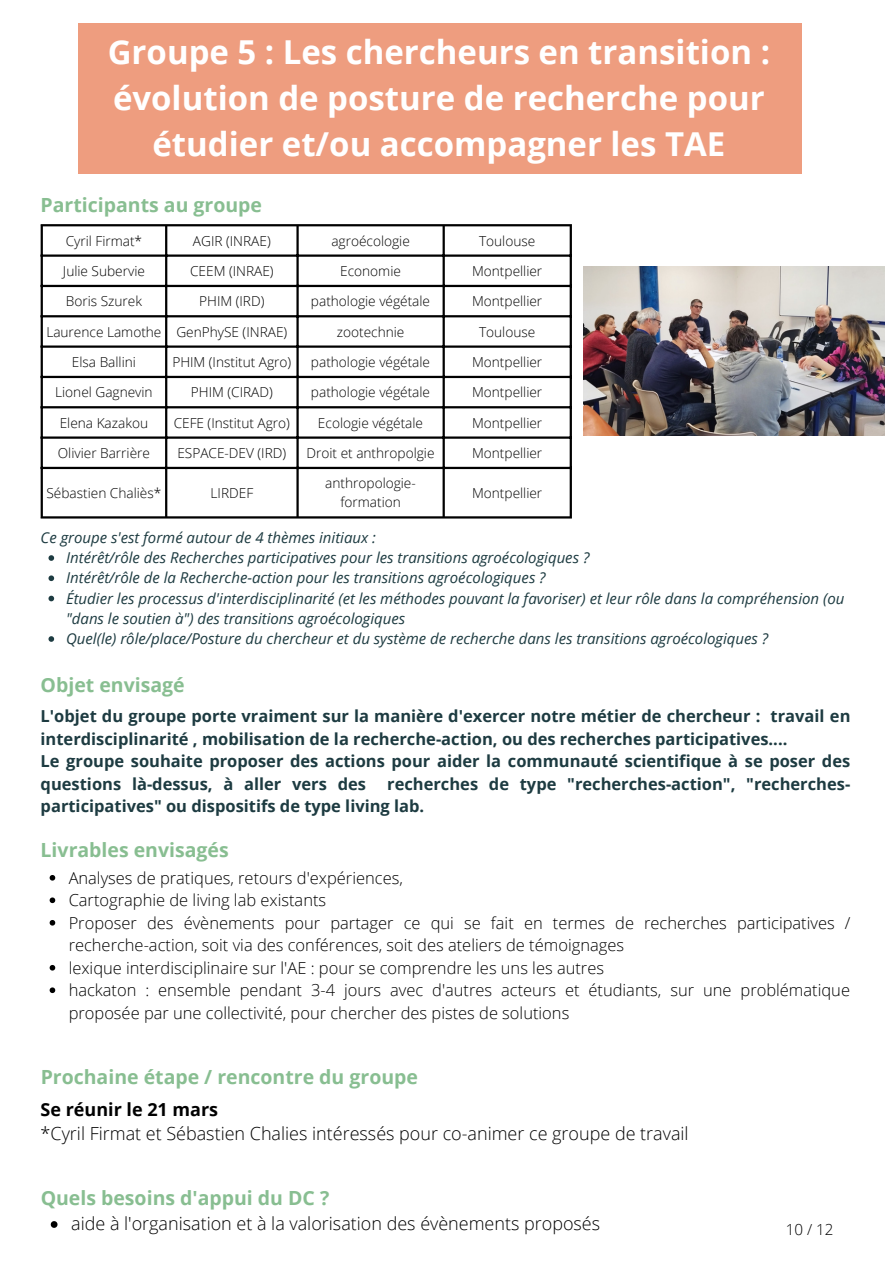
<style>
.page{position:relative;width:893px;height:1264px;background:#fff}
.page>*{position:absolute;margin:0;border:0;box-sizing:border-box;transform-origin:0 0}
.t1{font:700 33px/46px "Open Sans";color:#fff;text-align:center}
.t2{font:700 19.5px "Open Sans";color:#88be91}
.t3{font:300 18px "Open Sans";color:#000}
.t4{font:700 18px "Open Sans";color:#000}
.t5{font:300 16.5px/22.5px "Open Sans";color:#000}
.t6{font:700 16.5px/22.5px "Open Sans";color:#1d3b41}
.t7{font:300 15.15px "Open Sans";color:#000}
.t8{font:italic 15px/20.2px "Open Sans";color:#1d3b41}
.t9{font:300 13.65px/19px "Open Sans";color:#000;text-align:center}
</style>
<div class="page">
<div style="left:78px;top:24px;width:723px;height:149px;background:#ee9d7f"></div>
<img style="left:584px;top:267px;width:300px;height:168px">
<hr style="left:41px;top:226px;width:2px;height:290px;background:#000">
<hr style="left:165px;top:226px;width:2px;height:290px;background:#000">
<hr style="left:296px;top:226px;width:3px;height:290px;background:#000">
<hr style="left:442px;top:226px;width:3px;height:290px;background:#000">
<hr style="left:569px;top:226px;width:3px;height:290px;background:#000">
<hr style="left:41px;top:224px;width:531px;height:2px;background:#000">
<hr style="left:41px;top:254px;width:531px;height:3px;background:#000">
<hr style="left:41px;top:285px;width:531px;height:2px;background:#000">
<hr style="left:41px;top:315px;width:531px;height:2px;background:#000">
<hr style="left:41px;top:345px;width:531px;height:3px;background:#000">
<hr style="left:41px;top:376px;width:531px;height:2px;background:#000">
<hr style="left:41px;top:406px;width:531px;height:2px;background:#000">
<hr style="left:41px;top:436px;width:531px;height:3px;background:#000">
<hr style="left:41px;top:467px;width:531px;height:2px;background:#000">
<hr style="left:41px;top:516px;width:531px;height:2px;background:#000">
<svg style="left:50px;top:875px;width:5px;height:5px"></svg>
<svg style="left:50px;top:897px;width:5px;height:6px"></svg>
<svg style="left:50px;top:920px;width:5px;height:5px"></svg>
<svg style="left:50px;top:965px;width:5px;height:5px"></svg>
<svg style="left:50px;top:987px;width:5px;height:6px"></svg>
<svg style="left:51px;top:1221px;width:6px;height:6px"></svg>
<svg style="left:48px;top:555px;width:6px;height:6px"></svg>
<svg style="left:48px;top:575px;width:6px;height:6px"></svg>
<svg style="left:48px;top:595px;width:6px;height:6px"></svg>
<svg style="left:48px;top:636px;width:6px;height:6px"></svg>
<h1 class="t1" style="left:108px;top:28px;width:663px">Groupe 5 : Les chercheurs en transition : évolution de posture de recherche pour étudier et/ou accompagner les TAE</h1>
<h2 class="t2" style="left:41px;top:191px;width:223px">Participants au groupe</h2>
<p class="t9" style="left:66px;top:231px;width:78px">Cyril Firmat*</p>
<p class="t9" style="left:193px;top:231px;width:79px">AGIR (INRAE)</p>
<p class="t9" style="left:331px;top:231px;width:80px">agroécologie</p>
<p class="t9" style="left:479px;top:231px;width:58px">Toulouse</p>
<p class="t9" style="left:63px;top:261px;width:83px">Julie Subervie</p>
<p class="t9" style="left:190px;top:261px;width:85px">CEEM (INRAE)</p>
<p class="t9" style="left:340px;top:261px;width:62px">Economie</p>
<p class="t9" style="left:472px;top:261px;width:72px">Montpellier</p>
<p class="t9" style="left:66px;top:291px;width:78px">Boris Szurek</p>
<p class="t9" style="left:199px;top:291px;width:67px">PHIM (IRD)</p>
<p class="t9" style="left:311px;top:291px;width:121px">pathologie végétale</p>
<p class="t9" style="left:472px;top:291px;width:72px">Montpellier</p>
<p class="t9" style="left:46px;top:322px;width:242px">Laurence Lamothe GenPhySE (INRAE)</p>
<p class="t9" style="left:337px;top:322px;width:69px">zootechnie</p>
<p class="t9" style="left:479px;top:322px;width:58px">Toulouse</p>
<p class="t9" style="left:72px;top:352px;width:65px">Elsa Ballini</p>
<p class="t9" style="left:172px;top:352px;width:120px">PHIM (Institut Agro)</p>
<p class="t9" style="left:311px;top:352px;width:121px">pathologie végétale</p>
<p class="t9" style="left:472px;top:352px;width:72px">Montpellier</p>
<p class="t9" style="left:55px;top:382px;width:99px">Lionel Gagnevin</p>
<p class="t9" style="left:191px;top:382px;width:83px">PHIM (CIRAD)</p>
<p class="t9" style="left:311px;top:382px;width:121px">pathologie végétale</p>
<p class="t9" style="left:472px;top:382px;width:72px">Montpellier</p>
<p class="t9" style="left:60px;top:412px;width:90px">Elena Kazakou</p>
<p class="t9" style="left:174px;top:412px;width:118px">CEFE (Institut Agro)</p>
<p class="t9" style="left:318px;top:412px;width:107px">Ecologie végétale</p>
<p class="t9" style="left:472px;top:412px;width:72px">Montpellier</p>
<p class="t9" style="left:58px;top:443px;width:94px">Olivier Barrière</p>
<p class="t9" style="left:177px;top:443px;width:110px">ESPACE-DEV (IRD)</p>
<p class="t9" style="left:306px;top:443px;width:129px">Droit et anthropolgie</p>
<p class="t9" style="left:472px;top:443px;width:72px">Montpellier</p>
<p class="t9" style="left:47px;top:483px;width:116px">Sébastien Chaliès*</p>
<p class="t9" style="left:210px;top:483px;width:44px">LIRDEF</p>
<p class="t9" style="left:325px;top:473px;width:92px">anthropologie&shy;formation</p>
<p class="t9" style="left:472px;top:483px;width:72px">Montpellier</p>
<p class="t8" style="left:41px;top:527px;width:337px">Ce groupe s'est formé autour de 4 thèmes initiaux :</p>
<p class="t8" style="left:66px;top:547px;width:779px">Intérêt/rôle des Recherches participatives pour les transitions agroécologiques ?<br>Intérêt/rôle de la Recherche-action pour les transitions agroécologiques ?<br>Étudier les processus d'interdisciplinarité (et les méthodes pouvant la favoriser) et leur rôle dans la compréhension (ou "dans le soutien à") des transitions agroécologiques<br>Quel(le) rôle/place/Posture du chercheur et du système de recherche dans les transitions agroécologiques ?</p>
<h2 class="t2" style="left:41px;top:671px;width:145px">Objet envisagé</h2>
<p class="t6" style="left:41px;top:704px;width:811px">L'objet du groupe porte vraiment sur la manière d'exercer notre métier de chercheur : travail en interdisciplinarité , mobilisation de la recherche-action, ou des recherches participatives....<br>Le groupe souhaite proposer des actions pour aider la communauté scientifique à se poser des questions là-dessus, à aller vers des</p>
<p class="t6" style="left:41px;top:772px;width:811px;text-indent:346px">recherches de type "recherches-action", "recherches&shy;participatives" ou dispositifs de type living lab.</p>
<h2 class="t2" style="left:41px;top:836px;width:189px">Livrables envisagés</h2>
<p class="t5" style="left:69px;top:866px;width:783px">Analyses de pratiques, retours d'expériences,<br>Cartographie de living lab existants<br>Proposer des évènements pour partager ce qui se fait en termes de recherches participatives / recherche-action, soit via des conférences, soit des ateliers de témoignages<br>lexique interdisciplinaire sur l'AE : pour se comprendre les uns les autres<br>hackaton : ensemble pendant 3-4 jours avec d'autres acteurs et étudiants, sur une problématique proposée par une collectivité, pour chercher des pistes de solutions</p>
<h2 class="t2" style="left:41px;top:1063px;width:379px">Prochaine étape / rencontre du groupe</h2>
<h3 class="t4" style="left:41px;top:1096px;width:179px">Se réunir le 21 mars</h3>
<h3 class="t3" style="left:41px;top:1121px;width:649px">*Cyril Firmat et Sébastien Chalies intéressés pour co-animer ce groupe de travail</h3>
<h2 class="t2" style="left:41px;top:1184px;width:290px">Quels besoins d'appui du DC ?</h2>
<h3 class="t3" style="left:71px;top:1210px;width:530px">aide à l'organisation et à la valorisation des évènements proposés</h3>
<p class="t7" style="left:785px;top:1218px;width:49px">10 / 12</p>
</div>
